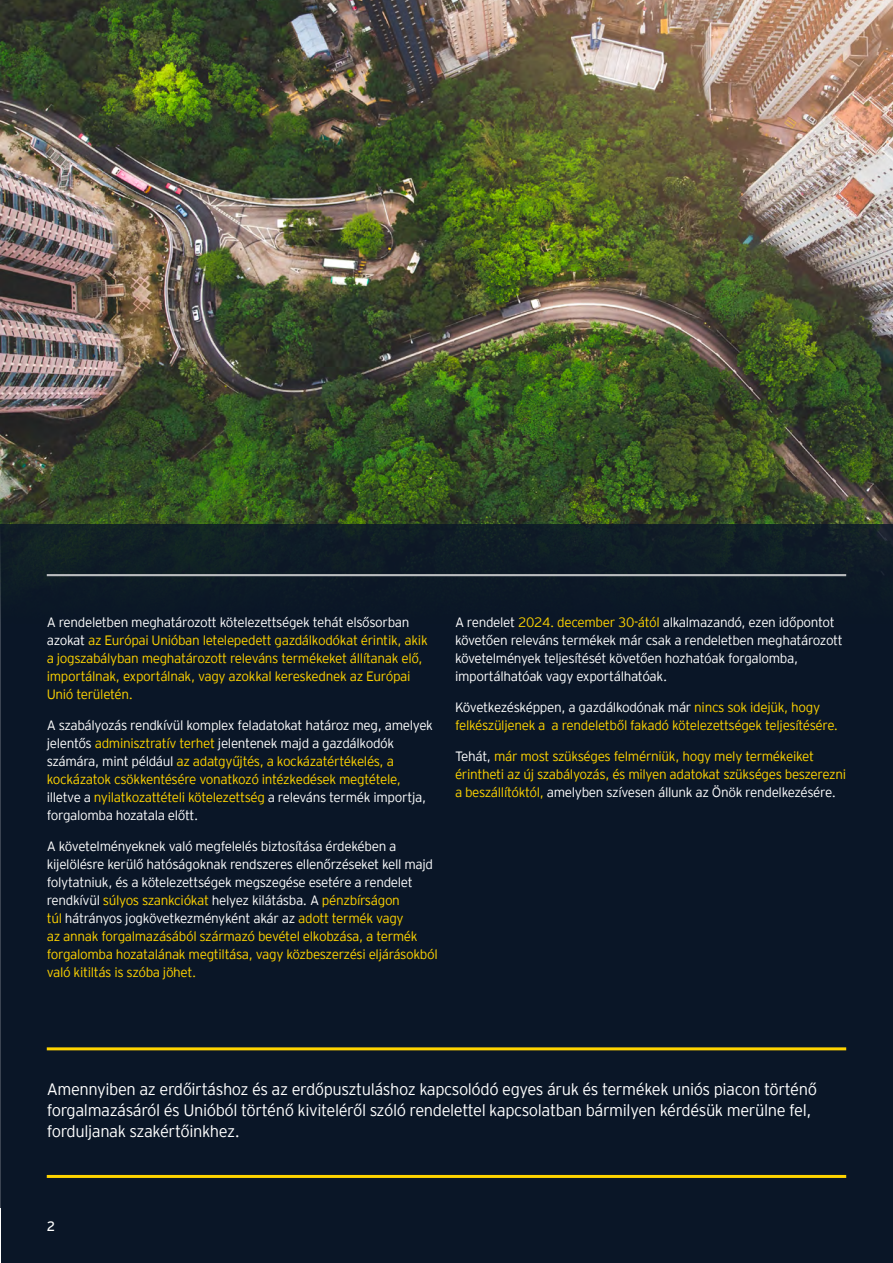
<style>
.page{position:relative;width:893px;height:1263px;background:#fff}
.page>*{position:absolute;margin:0;border:0;box-sizing:border-box;transform-origin:0 0}
.t1{font:300 16.5px/21px "EY Interstate";letter-spacing:-.025em;color:#fff}
.t2{font:300 13.5px/18px "EY Interstate";letter-spacing:-.025em;color:#fff}
.t3{font:300 13.5px/18px "EY Interstate";letter-spacing:-.025em;color:#ffd400}
.t4{font:13.5px "EY Interstate";color:#fff}
.s1{color:#fff}
.s2{color:#ffd400}
</style>
<div class="page">
<div style="left:1px;top:1px;width:892px;height:1262px;background:#0a1627"></div>
<img style="left:0;top:0;width:893px;height:524px">
<div style="left:0;top:524px;width:893px;height:684px;background:#0a1627"></div>
<hr style="left:47px;top:1175px;width:799px;height:3px;background:#ffd400">
<hr style="left:47px;top:574px;width:799px;height:2px;background:#bcbec0">
<hr style="left:47px;top:1047px;width:799px;height:3px;background:#ffd400">
<p class="t3" style="left:47px;top:613px;width:383px"><span class="s1">A rendeletben meghatározott kötelezettségek tehát elsősorban azokat</span> az Európai Unióban letelepedett gazdálkodókat érintik, akik a jogszabályban meghatározott releváns termékeket állítanak elő, importálnak, exportálnak, vagy azokkal kereskednek az Európai Unió területén.</p>
<p class="t2" style="left:47px;top:715px;width:388px">A szabályozás rendkívül komplex feladatokat határoz meg, amelyek jelentős <span class="s2">adminisztratív terhet</span> jelentenek majd a gazdálkodók számára, mint például <span class="s2">az adatgyűjtés, a kockázatértékelés, a kockázatok csökkentésére vonatkozó intézkedések megtétele, </span>illetve a <span class="s2">nyilatkozattételi kötelezettség</span> a releváns termék importja, forgalomba hozatala előtt.</p>
<p class="t2" style="left:47px;top:836px;width:393px">A követelményeknek való megfelelés biztosítása érdekében a kijelölésre kerülő hatóságoknak rendszeres ellenőrzéseket kell majd folytatniuk, és a kötelezettségek megszegése esetére a rendelet rendkívül <span class="s2">súlyos szankciókat</span> helyez kilátásba. A <span class="s2">pénzbírságon<br>túl</span> hátrányos jogkövetkezményként akár az <span class="s2">adott termék vagy<br>az annak forgalmazásából származó bevétel elkobzása, a termék forgalomba hozatalának megtiltása, vagy közbeszerzési eljárásokból való kitiltás is szóba jöhet.</span></p>
<p class="t2" style="left:455px;top:613px;width:389px">A rendelet <span class="s2">2024. december 30-ától</span> alkalmazandó, ezen időpontot követően releváns termékek már csak a rendeletben meghatározott követelmények teljesítését követően hozhatóak forgalomba, importálhatóak vagy exportálhatóak.</p>
<p class="t3" style="left:455px;top:697px;width:385px"><span class="s1">Következésképpen, a gazdálkodónak már</span> nincs sok idejük, hogy felkészüljenek a a rendeletből fakadó kötelezettségek teljesítésére.</p>
<p class="t3" style="left:455px;top:746px;width:393px"><span class="s1">Tehát,</span> már most szükséges felmérniük, hogy mely termékeiket érintheti az új szabályozás, és milyen adatokat szükséges beszerezni a beszállítóktól, <span class="s1">amelyben szívesen állunk az Önök rendelkezésére.</span></p>
<p class="t1" style="left:47px;top:1078px;width:772px">Amennyiben az erdőirtáshoz és az erdőpusztuláshoz kapcsolódó egyes áruk és termékek uniós piacon történő forgalmazásáról és Unióból történő kiviteléről szóló rendelettel kapcsolatban bármilyen kérdésük merülne fel, forduljanak szakértőinkhez.</p>
<p class="t4" style="left:47px;top:1217px;width:10px">2</p>
</div>
